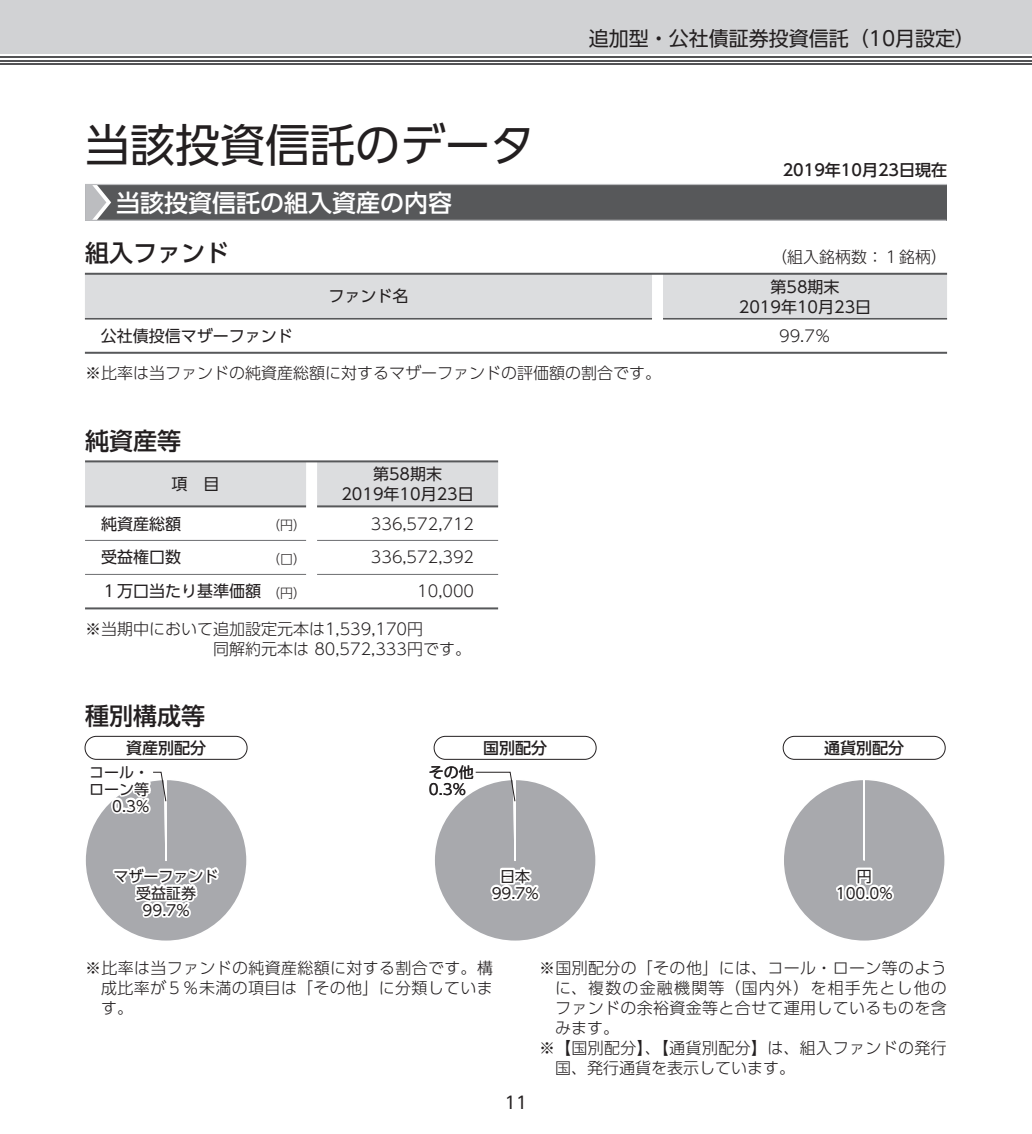
<style>
.page{position:relative;width:1032px;height:1134px;background:#fff}
.page>*{position:absolute;margin:0;border:0;box-sizing:border-box;transform-origin:0 0}
.t1{font:45px "UD Shin Go Pro Regular 90 msp RKSJ H";color:#231f20}
.t2{font:24px "UD Shin Go Pro Medium 90 msp RKSJ H";color:#231f20}
.t3{font:24px "UD Shin Go Pro Medium 90 msp RKSJ H";color:#fff}
.t4{font:20px "UD Shin Go Pro Regular 90 msp RKSJ H";color:#231f20}
.t5{font:17px "UD Shin Go Pro Regular 90 msp RKSJ H";color:#231f20}
.t6{font:16px/20px "UD Shin Go Pro Light 90 msp RKSJ H";letter-spacing:.02em;color:#231f20;text-align:justify}
.t7{font:16px/20px "UD Shin Go Pro Light 90 msp RKSJ H";color:#231f20}
.t8{font:16px/20px "UD Shin Go Pro Regular 90 msp RKSJ H";color:#231f20;text-align:center}
.t9{font:16px "UD Shin Go Pro Medium 90 msp RKSJ H";color:#231f20}
.t10{font:16px "UD Shin Go Pro Light 90 msp RKSJ H";letter-spacing:.075em;color:#231f20}
.t11{font:15px/17px "UD Shin Go Pro Regular 90 msp RKSJ H";color:#231f20;text-align:center}
.t12{font:13px "UD Shin Go Pro Light 90 msp RKSJ H";color:#231f20}
.s1{font-family:"UD Shin Go Pro Light 90 msp RKSJ H";font-size:13px}
</style>
<div class="page">
<div style="left:0;top:0;width:1032px;height:54px;background:#d1d2d4"></div>
<hr style="left:0;top:63px;width:1032px;height:2px;background:#535355">
<hr style="left:0;top:60px;width:1032px;height:1px;background:#535355">
<hr style="left:0;top:56px;width:1032px;height:2px;background:#535355">
<div style="left:85px;top:184px;width:862px;height:36px;background:#57585a"></div>
<hr style="left:85px;top:220px;width:861px;height:1px;background:#bcbdc0">
<hr style="left:85px;top:184px;width:862px;height:1px;background:#bcbdc0">
<svg style="left:85px;top:185px;width:26px;height:35px"></svg>
<div style="left:85px;top:462px;width:413px;height:44px;background:#dcdddf"></div>
<hr style="left:85px;top:460px;width:413px;height:2px;background:#57585a">
<hr style="left:85px;top:505px;width:221px;height:2px;background:#57585a">
<hr style="left:85px;top:607px;width:413px;height:2px;background:#57585a">
<hr style="left:317px;top:505px;width:181px;height:2px;background:#57585a">
<hr style="left:85px;top:540px;width:221px;height:1px;background:#6c6d70">
<hr style="left:317px;top:540px;width:181px;height:1px;background:#6c6d70">
<hr style="left:85px;top:574px;width:221px;height:1px;background:#6c6d70">
<hr style="left:317px;top:574px;width:181px;height:1px;background:#6c6d70">
<div style="left:85px;top:275px;width:862px;height:43px;background:#dcdddf"></div>
<hr style="left:85px;top:273px;width:862px;height:2px;background:#57585a">
<hr style="left:85px;top:352px;width:862px;height:2px;background:#57585a">
<hr style="left:85px;top:318px;width:567px;height:2px;background:#57585a">
<hr style="left:663px;top:318px;width:284px;height:2px;background:#57585a">
<div style="left:85px;top:779px;width:162px;height:162px;background:#a8a9ad;border-radius:50%"></div>
<svg style="left:86px;top:771px;width:136px;height:170px"></svg>
<div style="left:85px;top:736px;width:162px;height:24px;border:1px solid #231f20;border-radius:11px"></div>
<div style="left:783px;top:779px;width:162px;height:162px;background:#a8a9ad;border-radius:50%"></div>
<svg style="left:836px;top:885px;width:10px;height:16px"></svg>
<div style="left:844px;top:885px;width:13px;height:16px;border:4px solid #fff;border-radius:50%"></div>
<div style="left:846px;top:886px;width:9px;height:14px;border:4px solid #fff;border-radius:50%"></div>
<svg style="left:854px;top:867px;width:40px;height:34px"></svg>
<div style="left:783px;top:736px;width:162px;height:24px;border:1px solid #231f20;border-radius:11px"></div>
<div style="left:434px;top:779px;width:162px;height:162px;background:#a8a9ad;border-radius:50%"></div>
<svg style="left:475px;top:771px;width:69px;height:170px"></svg>
<div style="left:434px;top:736px;width:162px;height:24px;border:1px solid #231f20;border-radius:11px"></div>
<h1 class="t1" style="left:85px;top:128px;width:452px">当該投資信託のデータ</h1>
<h2 class="t3" style="left:116px;top:193px;width:338px">当該投資信託の組入資産の内容</h2>
<p class="t4" style="left:589px;top:31px;width:388px">追加型・公社債証券投資信託（10月設定）</p>
<p class="t9" style="left:783px;top:164px;width:166px">2019年10月23日現在</p>
<h2 class="t2" style="left:85px;top:244px;width:146px">組入ファンド</h2>
<p class="t7" style="left:771px;top:249px;width:177px">（組入銘柄数：１銘柄）</p>
<p class="t8" style="left:328px;top:289px;width:81px">ファンド名</p>
<p class="t8" style="left:739px;top:279px;width:134px">第58期末<br>2019年10月23日</p>
<p class="t8" style="left:101px;top:328px;width:193px">公社債投信マザーファンド</p>
<p class="t6" style="left:779px;top:328px;width:53px">99.7％</p>
<p class="t7" style="left:85px;top:365px;width:577px">※比率は当ファンドの純資産総額に対するマザーファンドの評価額の割合です。</p>
<h2 class="t2" style="left:85px;top:431px;width:98px">純資産等</h2>
<p class="t8" style="left:172px;top:476px;width:49px">項　目</p>
<p class="t8" style="left:341px;top:466px;width:134px">第58期末<br>2019年10月23日</p>
<p class="t8" style="left:101px;top:516px;width:81px">純資産総額</p>
<p class="t12" style="left:267px;top:520px;width:40px">（円）</p>
<p class="t7" style="left:371px;top:516px;width:105px">336,572,712</p>
<p class="t8" style="left:101px;top:550px;width:81px">受益権口数</p>
<p class="t12" style="left:267px;top:554px;width:40px">（口）</p>
<p class="t7" style="left:371px;top:550px;width:105px">336,572,392</p>
<p class="t8" style="left:101px;top:583px;width:206px">１万口当たり基準価額<span class="s1">（円）</span></p>
<p class="t6" style="left:417px;top:583px;width:58px">10,000</p>
<p class="t7" style="left:213px;top:621px;width:259px;text-indent:-128px">※当期中において追加設定元本は1,539,170円<br>同解約元本は 80,572,333円です。</p>
<h2 class="t2" style="left:85px;top:707px;width:122px">種別構成等</h2>
<p class="t9" style="left:126px;top:742px;width:81px">資産別配分</p>
<p class="t9" style="left:483px;top:742px;width:65px">国別配分</p>
<p class="t9" style="left:824px;top:742px;width:81px">通貨別配分</p>
<p class="t11" style="left:89px;top:765px;width:61px;text-align:right">コール・ローン等<br>0.3%</p>
<p class="t11" style="left:429px;top:765px;width:46px;text-align:left">その他<br>0.3%</p>
<p class="t11" style="left:114px;top:869px;width:107px">マザーファンド受益証券<br>99.7%</p>
<p class="t11" style="left:492px;top:869px;width:48px">日本<br>99.7%</p>
<p class="t11" style="left:836px;top:869px;width:58px">円<br>100.0%</p>
<p class="t6" style="left:101px;top:960px;width:393px;text-indent:-16px">※比率は当ファンドの純資産総額に対する割合です。構成比率が５％未満の項目は「その他」に分類しています。</p>
<p class="t6" style="left:539px;top:960px;width:409px">※国別配分の「その他」には、コール・ローン等のよう</p>
<p class="t10" style="left:555px;top:982px;width:393px">に、複数の金融機関等（国内外）を相手先とし他の</p>
<p class="t6" style="left:555px;top:1000px;width:393px">ファンドの余裕資金等と合せて運用しているものを含</p>
<p class="t6" style="left:555px;top:1020px;width:65px">みます。</p>
<p class="t6" style="left:539px;top:1040px;width:409px">※【国別配分】、【通貨別配分】は、組入ファンドの発行</p>
<p class="t7" style="left:555px;top:1060px;width:241px">国、発行通貨を表示しています。</p>
<p class="t5" style="left:505px;top:1096px;width:24px">11</p>
</div>
